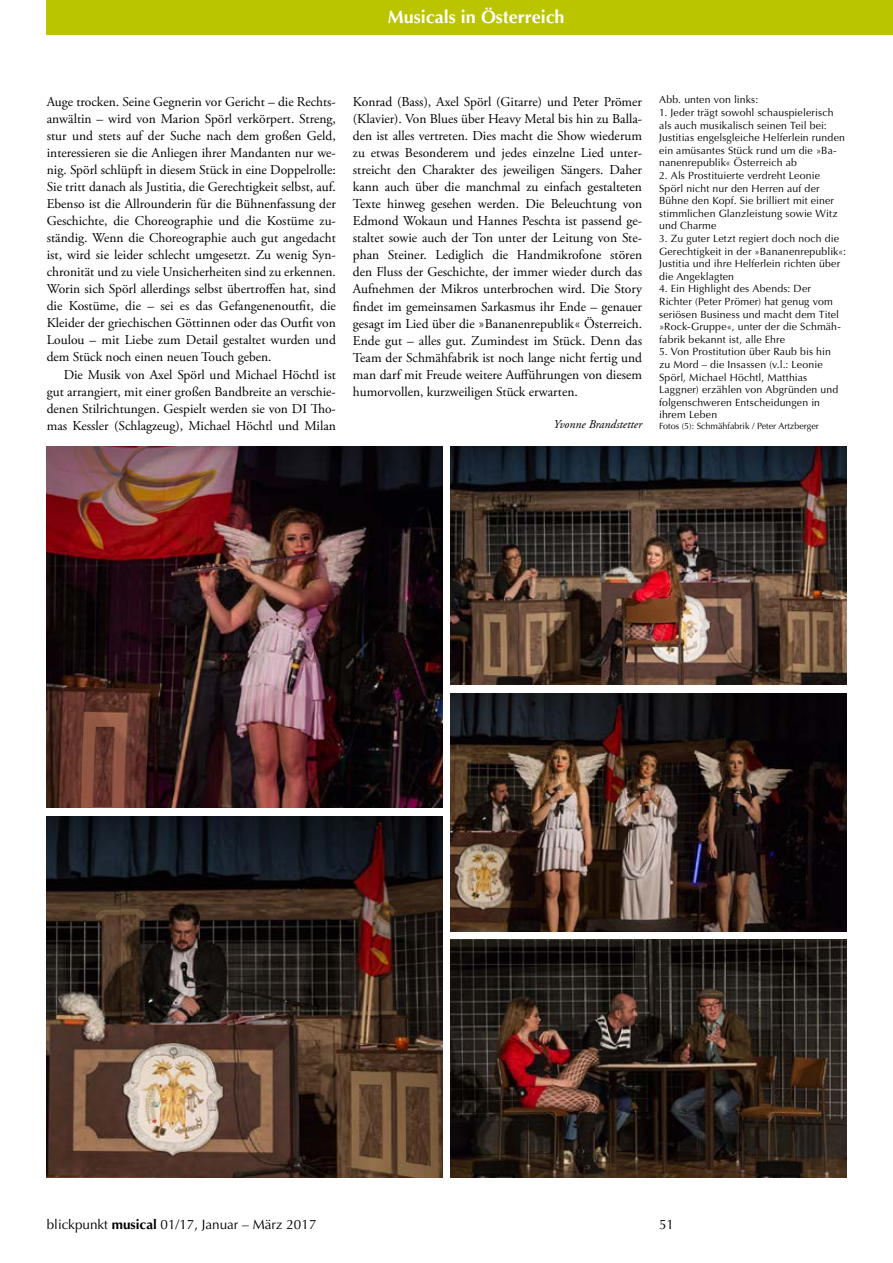
<style>
.page{position:relative;width:893px;height:1263px;background:#fff}
.page>*{position:absolute;margin:0;border:0;box-sizing:border-box;transform-origin:0 0}
.t1{font:700 18px "Optima LT Pro";color:#fff}
.t2{font:13.5px/17px "Adobe Garamond Pro";color:#000;text-align:justify}
.t3{font:13.5px "Optima LT Pro";color:#000}
.t4{font:italic 12px "Adobe Garamond Pro";color:#000}
.t5{font:10.5px/12.6px "Optima LT Pro";letter-spacing:.015em;color:#000}
.t6{font:9px "Optima LT Pro";color:#000}
.s1{font-family:"Optima LT Pro"}
.s2{font-weight:700}
</style>
<div class="page">
<div style="left:47px;top:0;width:846px;height:34px;background:#bac500"></div>
<img style="left:47px;top:446px;width:395px;height:362px">
<img style="left:47px;top:816px;width:395px;height:362px">
<img style="left:451px;top:446px;width:395px;height:239px">
<img style="left:451px;top:693px;width:395px;height:238px">
<img style="left:451px;top:940px;width:395px;height:238px">
<h1 class="t1" style="left:388px;top:6px;width:178px">Musicals in Österreich</h1>
<p class="t2" style="left:47px;top:94px;width:291px">Auge trocken. Seine Gegnerin vor Gericht – die Rechts&shy;anwältin – wird von Marion Spörl verkörpert. Streng, stur und stets auf der Suche nach dem großen Geld, interessieren sie die Anliegen ihrer Mandanten nur we&shy;nig. Spörl schlüpft in diesem Stück in eine Doppelrolle:<br>Sie tritt danach als Justitia, die Gerechtigkeit selbst, auf.<br>Ebenso ist die Allrounderin für die Bühnenfassung der Geschichte, die Choreographie und die Kostüme zu&shy;ständig. Wenn die Choreographie auch gut angedacht ist, wird sie leider schlecht umgesetzt. Zu wenig Syn&shy;chronität und zu viele Unsicherheiten sind zu erkennen.<br>Worin sich Spörl allerdings selbst übertroffen hat, sind die Kostüme, die – sei es das Gefangenenoutfit, die Kleider der griechischen Göttinnen oder das Outfit von Loulou – mit Liebe zum Detail gestaltet wurden und dem Stück noch einen neuen Touch geben.</p>
<p class="t2" style="left:47px;top:366px;width:291px;text-indent:17px">Die Musik von Axel Spörl und Michael Höchtl ist gut arrangiert, mit einer großen Bandbreite an verschie&shy;denen Stilrichtungen. Gespielt werden sie von DI Tho&shy;mas Kessler (Schlagzeug), Michael Höchtl und Milan</p>
<p class="t2" style="left:353px;top:94px;width:291px">Konrad (Bass), Axel Spörl (Gitarre) und Peter Prömer (Klavier). Von Blues über Heavy Metal bis hin zu Balla&shy;den ist alles vertreten. Dies macht die Show wiederum zu etwas Besonderem und jedes einzelne Lied unter&shy;streicht den Charakter des jeweiligen Sängers. Daher kann auch über die manchmal zu einfach gestalteten Texte hinweg gesehen werden. Die Beleuchtung von Edmond Wokaun und Hannes Peschta ist passend ge&shy;staltet sowie auch der Ton unter der Leitung von Ste&shy;phan Steiner. Lediglich die Handmikrofone stören den Fluss der Geschichte, der immer wieder durch das Aufnehmen der Mikros unterbrochen wird. Die Story findet im gemeinsamen Sarkasmus ihr Ende – genauer gesagt im Lied über die <span class="s1">»</span>Bananenrepublik<span class="s1">«</span> Österreich.<br>Ende gut – alles gut. Zumindest im Stück. Denn das Team der Schmähfabrik ist noch lange nicht fertig und man darf mit Freude weitere Aufführungen von diesem humorvollen, kurzweiligen Stück erwarten.</p>
<p class="t4" style="left:553px;top:417px;width:90px">Yvonne Brandstetter</p>
<p class="t5" style="left:659px;top:94px;width:101px">Abb. unten von links:</p>
<p class="t5" style="left:659px;top:106px;width:187px">1. Jeder trägt sowohl schauspielerisch als auch musikalisch seinen Teil bei:<br>Justitias engelsgleiche Helferlein runden ein amüsantes Stück rund um die »Ba&shy;nanenrepublik« Österreich ab</p>
<p class="t5" style="left:659px;top:169px;width:180px">2. Als Prostituierte verdreht Leonie<br>Spörl nicht nur den Herren auf der<br>Bühne den Kopf. Sie brilliert mit einer stimmlichen Glanzleistung sowie Witz und Charme</p>
<p class="t5" style="left:659px;top:232px;width:188px">3. Zu guter Letzt regiert doch noch die Gerechtigkeit in der »Bananenrepublik«:<br>Justitia und ihre Helferlein richten über die Angeklagten</p>
<p class="t5" style="left:659px;top:283px;width:183px">4. Ein Highlight des Abends: Der Richter (Peter Prömer) hat genug vom seriösen Business und macht dem Titel »Rock-Gruppe«, unter der die Schmäh&shy;fabrik bekannt ist, alle Ehre</p>
<p class="t5" style="left:659px;top:346px;width:181px">5. Von Prostitution über Raub bis hin zu Mord – die Insassen (v.l.: Leonie<br>Spörl, Michael Höchtl, Matthias<br>Laggner) erzählen von Abgründen und folgenschweren Entscheidungen in ihrem Leben</p>
<p class="t6" style="left:659px;top:420px;width:161px">Fotos (5): Schmähfabrik / Peter Artzberger</p>
<p class="t3" style="left:47px;top:1216px;width:271px">blickpunkt <span class="s2">musical</span> 01/17, Januar – März 2017</p>
<p class="t3" style="left:659px;top:1216px;width:17px">51</p>
</div>
